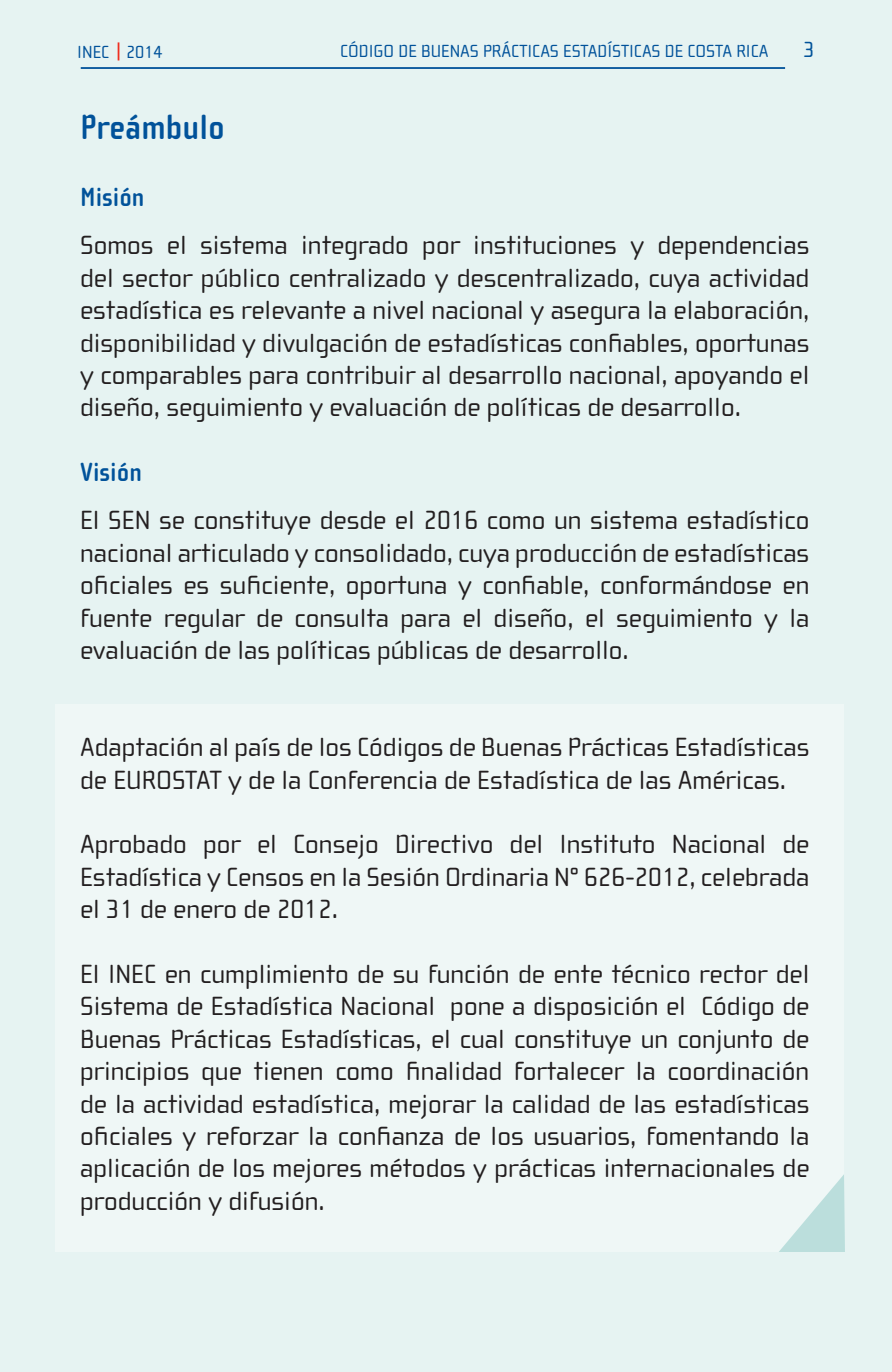
<style>
.page{position:relative;width:892px;height:1372px;background:#e6f3f2}
.page>*{position:absolute;margin:0;border:0;box-sizing:border-box;transform-origin:0 0}
.t1{font:700 36px "Cholla Sans";color:#01529a}
.t2{font:27px/32.4px "Cholla Wide";color:#231f20;text-align:justify}
.t3{font:700 27px "Cholla Sans";color:#01529a}
.t4{font:22.5px "Cholla Wide";color:#01529a}
.t5{font:18px "Cholla Wide";color:#01529a}
</style>
<div class="page">
<svg style="left:118px;top:42px;width:1px;height:18px"></svg>
<hr style="left:81px;top:67px;width:704px;height:2px;background:#01529a">
<div style="left:55px;top:704px;width:789px;height:548px;background:#eff7f6"></div>
<svg style="left:779px;top:1174px;width:66px;height:78px"></svg>
<p class="t5" style="left:77px;top:42px;width:87px">INEC 2014</p>
<p class="t5" style="left:340px;top:41px;width:430px">CÓDIGO DE BUENAS PRÁCTICAS ESTADÍSTICAS DE COSTA RICA</p>
<p class="t4" style="left:803px;top:37px;width:13px">3</p>
<p class="t1" style="left:80px;top:107px;width:146px">Preámbulo</p>
<p class="t3" style="left:80px;top:183px;width:66px">Misión</p>
<p class="t2" style="left:80px;top:230px;width:731px">Somos el sistema integrado por instituciones y dependencias del sector público centralizado y descentralizado, cuya actividad estadística es relevante a nivel nacional y asegura la elaboración, disponibilidad y divulgación de estadísticas confiables, oportunas y comparables para contribuir al desarrollo nacional, apoyando el diseño, seguimiento y evaluación de políticas de desarrollo.</p>
<p class="t3" style="left:80px;top:458px;width:63px">Visión</p>
<p class="t2" style="left:80px;top:505px;width:731px">El SEN se constituye desde el 2016 como un sistema estadístico nacional articulado y consolidado, cuya producción de estadísticas oficiales es suficiente, oportuna y confiable, conformándose en fuente regular de consulta para el diseño, el seguimiento y la evaluación de las políticas públicas de desarrollo.</p>
<p class="t2" style="left:80px;top:732px;width:731px">Adaptación al país de los Códigos de Buenas Prácticas Estadísticas de EUROSTAT y de la Conferencia de Estadística de las Américas.</p>
<p class="t2" style="left:80px;top:829px;width:731px">Aprobado por el Consejo Directivo del Instituto Nacional de Estadística y Censos en la Sesión Ordinaria N° 626-2012, celebrada el 31 de enero de 2012.</p>
<p class="t2" style="left:80px;top:958px;width:731px">El INEC en cumplimiento de su función de ente técnico rector del Sistema de Estadística Nacional pone a disposición el Código de Buenas Prácticas Estadísticas, el cual constituye un conjunto de principios que tienen como finalidad fortalecer la coordinación de la actividad estadística, mejorar la calidad de las estadísticas oficiales y reforzar la confianza de los usuarios, fomentando la aplicación de los mejores métodos y prácticas internacionales de producción y difusión.</p>
</div>
